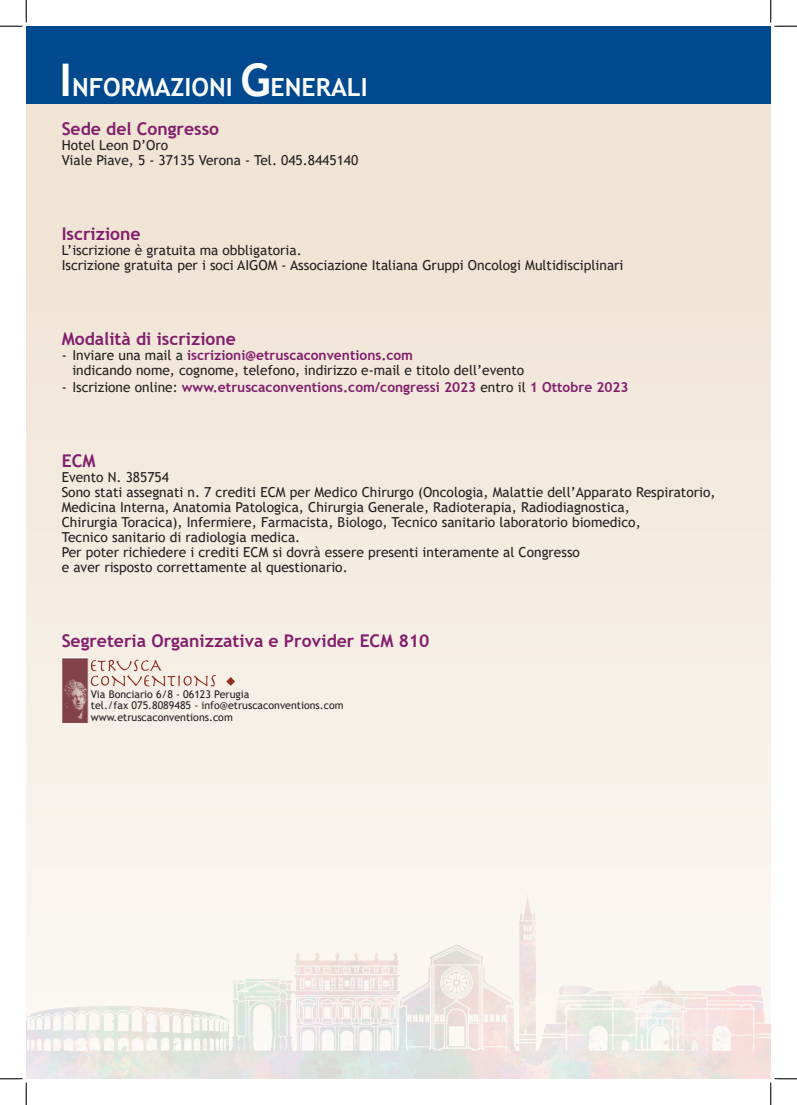
<style>
.page{position:relative;width:797px;height:1105px;background:#fff}
.page>*{position:absolute;margin:0;border:0;box-sizing:border-box;transform-origin:0 0}
.t1{font:700 25px "Trebuchet MS";color:#fff}
.t2{font:700 17.5px "Trebuchet MS";color:#811d6b}
.t3{font:13.75px/15px "Trebuchet MS";color:#231f20}
.t4{font:700 13.75px "Trebuchet MS";color:#811d6b}
.t5{font:10.62px/11.5px "Trebuchet MS";color:#231f20}
.s1{font-size:45px}
.s2{font-weight:700;color:#811d6b}
.s3{font-weight:400;color:#231f20}
</style>
<div class="page">
<div style="left:26px;top:32px;width:744px;height:1047px;background:#f3e9de"></div>
<div style="left:26px;top:26px;width:744px;height:78px;background:#01498e"></div>
<svg style="left:91px;top:660px;width:125px;height:26px"></svg>
<svg style="left:226px;top:677px;width:9px;height:9px"></svg>
<img style="left:62px;top:658px;width:26px;height:64px">
<img style="left:26px;top:816px;width:744px;height:263px">
<svg style="left:0;top:0;width:27px;height:27px"></svg>
<svg style="left:0;top:1078px;width:27px;height:27px"></svg>
<svg style="left:770px;top:0;width:27px;height:27px"></svg>
<svg style="left:770px;top:1078px;width:27px;height:27px"></svg>
<h1 class="t1" style="left:59px;top:71px;width:310px"><span class="s1">I</span>NFORMAZIONI <span class="s1">G</span>ENERALI</h1>
<p class="t2" style="left:62px;top:117px;width:159px">Sede del Congresso</p>
<p class="t3" style="left:62px;top:137px;width:298px">Hotel Leon D’Oro<br>Viale Piave, 5 - 37135 Verona - Tel. 045.8445140</p>
<p class="t2" style="left:62px;top:222px;width:80px">Iscrizione</p>
<p class="t3" style="left:62px;top:242px;width:563px">L’iscrizione è gratuita ma obbligatoria.<br>Iscrizione gratuita per i soci AIGOM - Associazione Italiana Gruppi Oncologi Multidisciplinari</p>
<p class="t2" style="left:62px;top:327px;width:176px">Modalità di iscrizione</p>
<p class="t3" style="left:72px;top:347px;width:453px;text-indent:-11px">- Inviare una mail a <span class="s2">iscrizioni@etruscaconventions.com<br></span>indicando nome, cognome, telefono, indirizzo e-mail e titolo dell’evento</p>
<p class="t4" style="left:62px;top:379px;width:568px"><span class="s3">- Iscrizione online:</span> www.etruscaconventions.com/congressi 2023 <span class="s3">entro il</span> 1 Ottobre 2023</p>
<p class="t2" style="left:62px;top:450px;width:35px">ECM</p>
<p class="t3" style="left:62px;top:470px;width:655px">Evento N. 385754<br>Sono stati assegnati n. 7 crediti ECM per Medico Chirurgo (Oncologia, Malattie dell’Apparato Respiratorio, Medicina Interna, Anatomia Patologica, Chirurgia Generale, Radioterapia, Radiodiagnostica,<br>Chirurgia Toracica), Infermiere, Farmacista, Biologo, Tecnico sanitario laboratorio biomedico,<br>Tecnico sanitario di radiologia medica.<br>Per poter richiedere i crediti ECM si dovrà essere presenti interamente al Congresso<br>e aver risposto correttamente al questionario.</p>
<p class="t2" style="left:62px;top:630px;width:369px">Segreteria Organizzativa e Provider ECM 810</p>
<p class="t5" style="left:91px;top:688px;width:254px">Via Bonciario 6/8 - 06123 Perugia<br>tel./fax 075.8089485 - info@etruscaconventions.com www.etruscaconventions.com</p>
</div>
